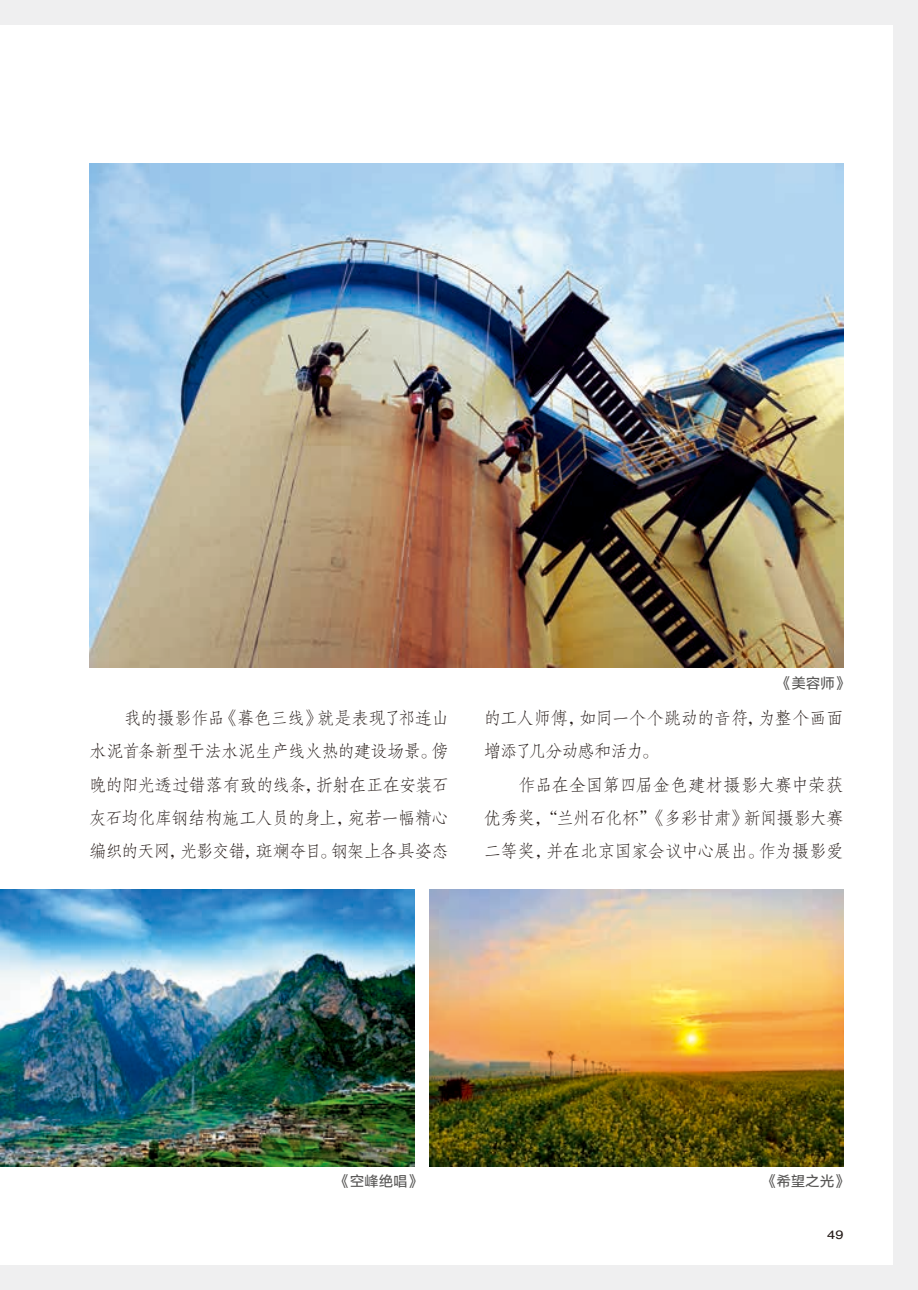
<style>
.page{position:relative;width:918px;height:1290px;background:#fff}
.page>*{position:absolute;margin:0;border:0;box-sizing:border-box;transform-origin:0 0}
.t1{font:17.5px/33.2px "FZFSJW GB1 0";letter-spacing:-.045em;color:#231916;text-align:justify}
.t2{font:14px "FZLTZHUNHJW GB1 0";letter-spacing:.025em;color:#595857}
.t3{font:12.25px "Helvetica";color:#231916;scale:1.2 1}
</style>
<div class="page">
<div style="left:893px;top:0;width:25px;height:1290px;background:#efeff0"></div>
<div style="left:0;top:0;width:918px;height:25px;background:#efeff0"></div>
<div style="left:0;top:1265px;width:918px;height:25px;background:#efeff0"></div>
<img style="left:0;top:890px;width:414px;height:276px">
<img style="left:430px;top:890px;width:413px;height:276px">
<img style="left:89px;top:164px;width:754px;height:503px">
<p class="t2" style="left:779px;top:676px;width:70px">《美容师》</p>
<p class="t1" style="left:89px;top:702px;width:361px;text-indent:35px">我的摄影作品《暮色三线》就是表现了祁连山水泥首条新型干法水泥生产线火热的建设场景。傍晚的阳光透过错落有致的线条，折射在正在安装石灰石均化库钢结构施工人员的身上，宛若一幅精心编织的天网，光影交错，斑斓夺目。钢架上各具姿态</p>
<p class="t1" style="left:484px;top:702px;width:361px">的工人师傅，如同一个个跳动的音符，为整个画面增添了几分动感和活力。</p>
<p class="t1" style="left:484px;top:768px;width:361px;text-indent:35px">作品在全国第四届金色建材摄影大赛中荣获优秀奖，“兰州石化杯”《多彩甘肃》新闻摄影大赛二等奖，并在北京国家会议中心展出。作为摄影爱</p>
<p class="t2" style="left:337px;top:1173px;width:84px">《空峰绝唱》</p>
<p class="t2" style="left:764px;top:1173px;width:84px">《希望之光》</p>
<p class="t3" style="left:827px;top:1225px;width:15px">49</p>
</div>
